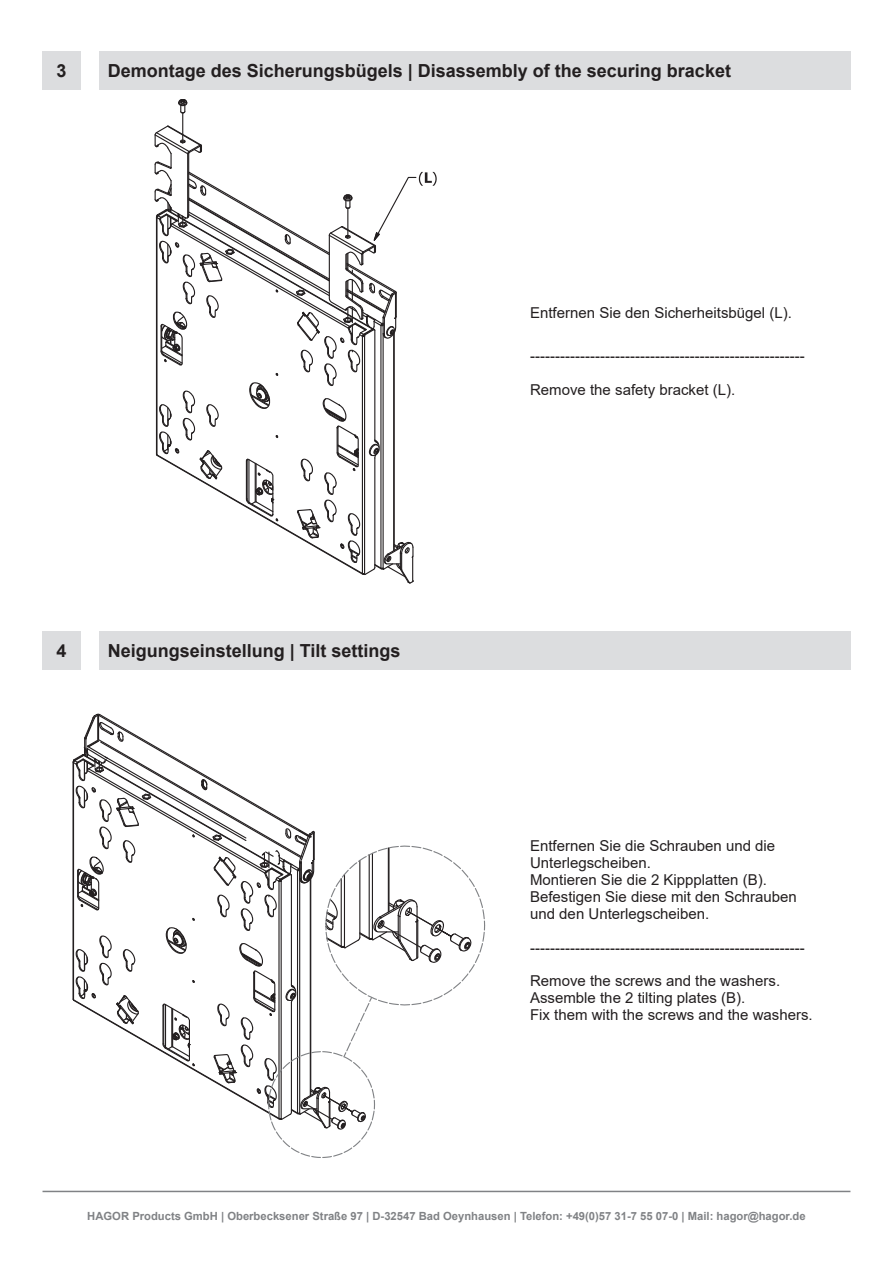
<style>
.page{position:relative;width:893px;height:1263px;background:#fff}
.page>*{position:absolute;margin:0;border:0;box-sizing:border-box;transform-origin:0 0}
.t1{font:700 18px "Arial";color:#231f20}
.t2{font:15px/16.8px "Arial";color:#231f20}
.t3{font:700 11.25px "Arial";color:#808285}
</style>
<div class="page">
<hr style="left:43px;top:1191px;width:807px;height:1px;background:#808285">
<div style="left:43px;top:51px;width:38px;height:38px;background:#dcdddf"></div>
<div style="left:43px;top:631px;width:38px;height:39px;background:#dcdddf"></div>
<hr style="left:182px;top:113px;width:1px;height:30px;background:#231f20">
<svg style="left:178px;top:99px;width:10px;height:15px"></svg>
<svg style="left:154px;top:125px;width:283px;height:459px"></svg>
<svg style="left:72px;top:713px;width:414px;height:445px"></svg>
<div style="left:99px;top:51px;width:751px;height:38px;background:#dcdddf"></div>
<div style="left:99px;top:631px;width:751px;height:39px;background:#dcdddf"></div>
<p class="t1" style="left:57px;top:58px;width:12px">3</p>
<p class="t1" style="left:108px;top:58px;width:625px">Demontage des Sicherungsbügels | Disassembly of the securing bracket</p>
<p class="t2" style="left:530px;top:305px;width:263px">Entfernen Sie den Sicherheitsbügel (L).</p>
<p class="t2" style="left:530px;top:347px;width:276px">-------------------------------------------------------</p>
<p class="t2" style="left:530px;top:381px;width:207px">Remove the safety bracket (L).</p>
<p class="t1" style="left:57px;top:638px;width:12px">4</p>
<p class="t1" style="left:108px;top:638px;width:294px">Neigungseinstellung | Tilt settings</p>
<p class="t2" style="left:530px;top:837px;width:268px">Entfernen Sie die Schrauben und die<br>Unterlegscheiben.<br>Montieren Sie die 2 Kippplatten (B).<br>Befestigen Sie diese mit den Schrauben und den Unterlegscheiben.</p>
<p class="t2" style="left:530px;top:939px;width:276px">-------------------------------------------------------</p>
<p class="t2" style="left:530px;top:972px;width:284px">Remove the screws and the washers.<br>Assemble the 2 tilting plates (B).<br>Fix them with the screws and the washers.</p>
<p class="t3" style="left:87px;top:1208px;width:720px">HAGOR Products GmbH | Oberbecksener Straße 97 | D-32547 Bad Oeynhausen | Telefon: +49(0)57 31-7 55 07-0 | Mail: hagor@hagor.de</p>
</div>
